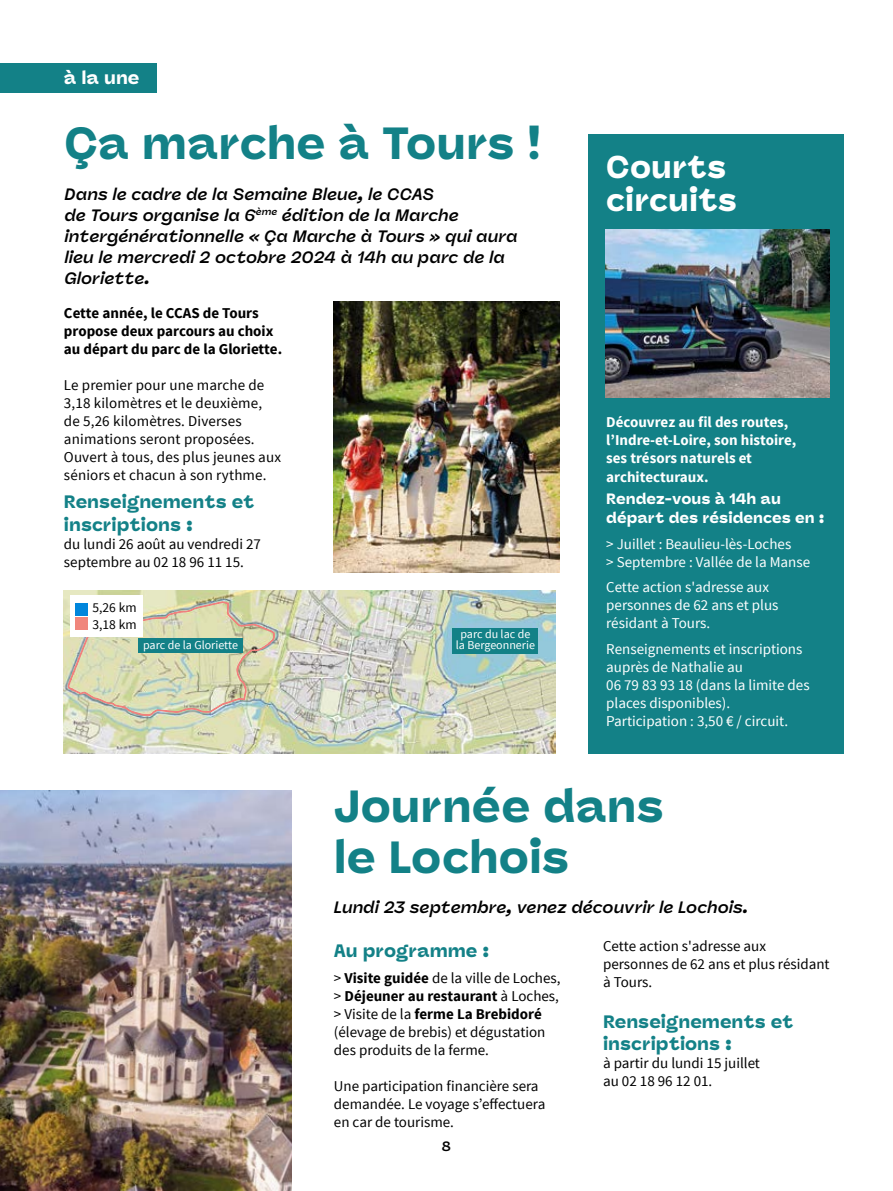
<style>
.page{position:relative;width:893px;height:1191px;background:#fff}
.page>*{position:absolute;margin:0;border:0;box-sizing:border-box;transform-origin:0 0}
.t1{font:900 45px/51px "Panel Sans";color:#138187}
.t2{font:900 31.5px/33px "Panel Sans";color:#fff}
.t3{font:900 18px/22.5px "Panel Sans";color:#138187}
.t4{font:900 18px "Panel Sans";color:#fff}
.t5{font:italic 700 16.5px/21px "Panel Sans";color:#000}
.t6{font:15px/18px "Source Sans Pro";color:#000}
.t7{font:15px/18px "Source Sans Pro";color:#fff}
.t8{font:700 15px/18.3px "Source Sans Pro";color:#fff}
.t9{font:700 15px/18px "Source Sans Pro";color:#000}
.t10{font:900 15px/18.9px "Panel Sans";color:#fff}
.t11{font:13.5px/16.2px "Source Sans Pro";color:#000}
.t12{font:700 13.5px "Panel Sans";color:#000}
.t13{font:12px/10.5px "Source Sans Pro";color:#fff;text-align:center}
.s1{font-weight:700}
</style>
<div class="page">
<div style="left:588px;top:134px;width:255px;height:619px;background:#138187"></div>
<div style="left:0;top:64px;width:156px;height:29px;background:#138187"></div>
<img style="left:606px;top:229px;width:223px;height:168px">
<img style="left:333px;top:301px;width:227px;height:271px">
<img style="left:64px;top:590px;width:492px;height:163px">
<img style="left:0;top:790px;width:291px;height:401px">
<img style="left:67px;top:601px;width:208px;height:115px">
<div style="left:70px;top:595px;width:73px;height:42px;background:#fff"></div>
<div style="left:75px;top:603px;width:12px;height:12px;background:#0086dc"></div>
<div style="left:75px;top:618px;width:12px;height:12px;background:#f0867c"></div>
<div style="left:138px;top:638px;width:105px;height:15px;background:#138187"></div>
<div style="left:453px;top:628px;width:85px;height:25px;background:#138187"></div>
<p class="t4" style="left:64px;top:67px;width:77px">à la une</p>
<h1 class="t1" style="left:65px;top:118px;width:478px">Ça marche à Tours !</h1>
<p class="t5" style="left:65px;top:184px;width:455px">Dans le cadre de la Semaine Bleue, le CCAS<br>de Tours organise la 6<sup>ème</sup> édition de la Marche intergénérationnelle « Ça Marche à Tours » qui aura lieu le mercredi 2 octobre 2024 à 14h au parc de la Gloriette.</p>
<p class="t9" style="left:64px;top:304px;width:220px">Cette année, le CCAS de Tours propose deux parcours au choix au départ du parc de la Gloriette.</p>
<p class="t6" style="left:64px;top:376px;width:219px">Le premier pour une marche de<br>3,18 kilomètres et le deuxième, de 5,26 kilomètres. Diverses animations seront proposées.<br>Ouvert à tous, des plus jeunes aux séniors et chacun à son rythme.</p>
<p class="t3" style="left:64px;top:491px;width:192px">Renseignements et inscriptions :</p>
<p class="t6" style="left:64px;top:535px;width:198px">du lundi 26 août au vendredi 27 septembre au 02 18 96 11 15.</p>
<p class="t11" style="left:92px;top:600px;width:46px">5,26 km<br>3,18 km</p>
<p class="t13" style="left:143px;top:639px;width:96px">parc de la Gloriette</p>
<p class="t13" style="left:456px;top:629px;width:81px">parc du lac de la Bergeonnerie</p>
<h2 class="t2" style="left:606px;top:150px;width:132px">Courts circuits</h2>
<p class="t8" style="left:606px;top:413px;width:192px">Découvrez au fil des routes, l’Indre-et-Loire, son histoire, ses trésors naturels et architecturaux.</p>
<p class="t10" style="left:606px;top:490px;width:220px">Rendez-vous à 14h au départ des résidences en :</p>
<p class="t7" style="left:606px;top:535px;width:205px">&gt; Juillet : Beaulieu-lès-Loches<br>&gt; Septembre : Vallée de la Manse</p>
<p class="t7" style="left:606px;top:578px;width:174px">Cette action s'adresse aux personnes de 62 ans et plus résidant à Tours.</p>
<p class="t7" style="left:606px;top:640px;width:205px">Renseignements et inscriptions auprès de Nathalie au<br>06 79 83 93 18 (dans la limite des places disponibles).<br>Participation : 3,50 € / circuit.</p>
<h1 class="t1" style="left:334px;top:780px;width:332px">Journée dans le Lochois</h1>
<p class="t5" style="left:334px;top:897px;width:416px">Lundi 23 septembre, venez découvrir le Lochois.</p>
<p class="t3" style="left:334px;top:940px;width:157px">Au programme :</p>
<p class="t6" style="left:334px;top:969px;width:228px">&gt; <span class="s1">Visite guidée</span> de la ville de Loches, &gt; <span class="s1">Déjeuner au restaurant</span> à Loches, &gt; Visite de la <span class="s1">ferme La Brebidoré </span>(élevage de brebis) et dégustation des produits de la ferme.</p>
<p class="t6" style="left:334px;top:1077px;width:213px">Une participation financière sera demandée. Le voyage s’effectuera en car de tourisme.</p>
<p class="t6" style="left:603px;top:937px;width:228px">Cette action s'adresse aux personnes de 62 ans et plus résidant à Tours.</p>
<p class="t3" style="left:603px;top:1010px;width:192px">Renseignements et inscriptions :</p>
<p class="t6" style="left:603px;top:1054px;width:158px">à partir du lundi 15 juillet au 02 18 96 12 01.</p>
<p class="t12" style="left:442px;top:1137px;width:11px">8</p>
</div>
